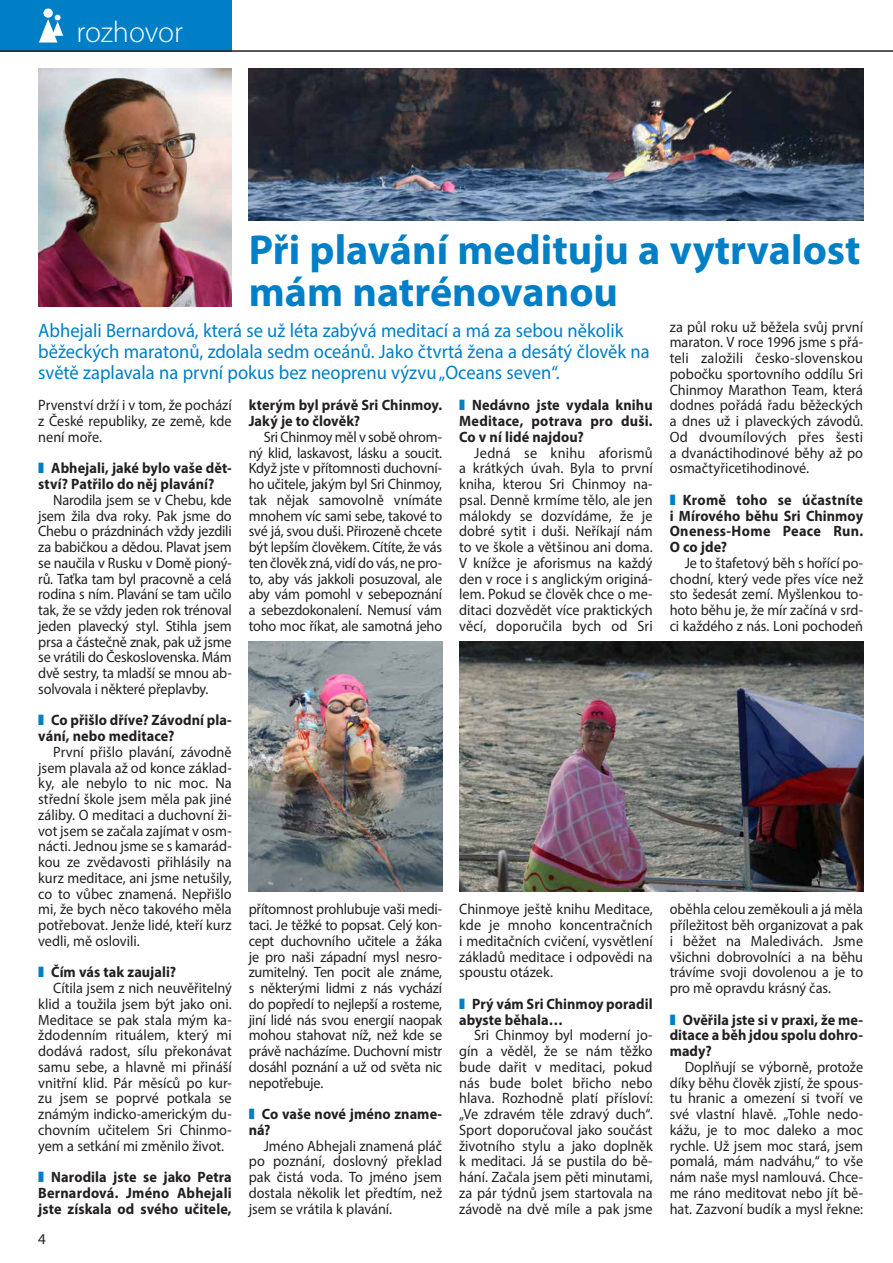
<style>
.page{position:relative;width:893px;height:1263px;background:#fff}
.page>*{position:absolute;margin:0;border:0;box-sizing:border-box;transform-origin:0 0}
.t1{font:700 42px/42px "Myriad Pro";color:#007fc6}
.t2{font:300 30px "Myriad Pro";letter-spacing:-.005em;color:#fff}
.t3{font:19.5px/21px "Myriad Pro";color:#007fc6;scale:.95 1}
.t4{font:15px/15.8px "Myriad Pro";color:#231f20;text-align:justify;scale:.95 1}
.t5{font:700 15px/15.8px "Myriad Pro";letter-spacing:.005em;color:#231f20;scale:.95 1}
.t6{font:15px "Myriad Pro";color:#231f20}
.s1{color:#007fc6}
</style>
<div class="page">
<div style="left:0;top:0;width:232px;height:51px;background:#007fc6"></div>
<svg style="left:39px;top:9px;width:24px;height:34px"></svg>
<hr style="left:0;top:50px;width:893px;height:2px;background:#231f20">
<img style="left:249px;top:68px;width:614px;height:152px">
<img style="left:459px;top:641px;width:404px;height:251px">
<img style="left:38px;top:68px;width:194px;height:239px">
<img style="left:249px;top:641px;width:193px;height:251px">
<h2 class="t2" style="left:77px;top:16px;width:108px">rozhovor</h2>
<h1 class="t1" style="left:249px;top:228px;width:613px">Při plavání medituju a vytrvalost mám natrénovanou</h1>
<h3 class="t3" style="left:38px;top:320px;width:645px">Abhejali Bernardová, která se už léta zabývá meditací a má za sebou několik běžeckých maratonů, zdolala sedm oceánů. Jako čtvrtá žena a desátý člověk na světě zaplavala na první pokus bez neoprenu výzvu „Oceans seven“.</h3>
<p class="t4" style="left:670px;top:318px;width:205px">za půl roku už běžela svůj první maraton. V roce 1996 jsme s přá‑ teli založili česko‑slovenskou pobočku sportovního oddílu Sri Chinmoy Marathon Team, která dodnes pořádá řadu běžeckých a dnes už i plaveckých závodů.<br>Od dvoumílových přes šesti a dvanáctihodinové běhy až po osmačtyřicetihodinové.</p>
<p class="t5" style="left:670px;top:491px;width:205px;text-align:justify"><span class="s1">❚</span> Kromě toho se účastníte i Mírového běhu Sri Chinmoy Oneness‑Home Peace Run.<br>O co jde?</p>
<p class="t4" style="left:670px;top:555px;width:205px;text-indent:15px">Je to štafetový běh s hořící po‑ chodní, který vede přes více než sto šedesát zemí. Myšlenkou to‑ hoto běhu je, že mír začíná v srd‑ ci každého z nás. Loni pochodeň</p>
<p class="t5" style="left:459px;top:397px;width:205px;text-align:justify"><span class="s1">❚</span> Nedávno jste vydala knihu Meditace, potrava pro duši.<br>Co v ní lidé najdou?</p>
<p class="t4" style="left:459px;top:444px;width:205px;text-indent:15px">Jedná se knihu aforismů a krátkých úvah. Byla to první kniha, kterou Sri Chinmoy na‑ psal. Denně krmíme tělo, ale jen málokdy se dozvídáme, že je dobré sytit i duši. Neříkají nám to ve škole a většinou ani doma.<br>V knížce je aforismus na každý den v roce i s anglickým originá‑ lem. Pokud se člověk chce o me‑ ditaci dozvědět více praktických věcí, doporučila bych od Sri</p>
<p class="t5" style="left:249px;top:397px;width:205px">kterým byl právě Sri Chinmoy.<br>Jaký je to člověk?</p>
<p class="t4" style="left:249px;top:429px;width:205px;text-indent:15px">Sri Chinmoy měl v sobě ohrom‑ ný klid, laskavost, lásku a soucit.<br>Když jste v přítomnosti duchovní‑ ho učitele, jakým byl Sri Chinmoy, tak nějak samovolně vnímáte mnohem víc sami sebe, takové to své já, svou duši. Přirozeně chcete být lepším člověkem. Cítíte, že vás ten člověk zná, vidí do vás, ne pro‑ to, aby vás jakkoli posuzoval, ale aby vám pomohl v sebepoznání a sebezdokonalení. Nemusí vám toho moc říkat, ale samotná jeho</p>
<p class="t4" style="left:38px;top:397px;width:205px">Prvenství drží i v tom, že pochází z České republiky, ze země, kde není moře.</p>
<p class="t5" style="left:38px;top:460px;width:205px"><span class="s1">❚</span> Abhejali, jaké bylo vaše dět‑ ství? Patřilo do něj plavání?</p>
<p class="t4" style="left:38px;top:492px;width:205px;text-indent:15px">Narodila jsem se v Chebu, kde jsem žila dva roky. Pak jsme do Chebu o prázdninách vždy jezdili za babičkou a dědou. Plavat jsem se naučila v Rusku v Domě pioný‑ rů. Taťka tam byl pracovně a celá rodina s ním. Plavání se tam učilo tak, že se vždy jeden rok trénoval jeden plavecký styl. Stihla jsem prsa a částečně znak, pak už jsme se vrátili do Československa. Mám dvě sestry, ta mladší se mnou ab‑ solvovala i některé přeplavby.</p>
<p class="t5" style="left:38px;top:712px;width:205px"><span class="s1">❚</span> Co přišlo dříve? Závodní pla‑ vání, nebo meditace?</p>
<p class="t4" style="left:38px;top:744px;width:205px;text-indent:15px">První přišlo plavání, závodně jsem plavala až od konce základ‑ ky, ale nebylo to nic moc. Na střední škole jsem měla pak jiné záliby. O meditaci a duchovní ži‑ vot jsem se začala zajímat v osm‑ nácti. Jednou jsme se s kamarád‑ kou ze zvědavosti přihlásily na kurz meditace, ani jsme netušily, co to vůbec znamená. Nepřišlo mi, že bych něco takového měla potřebovat. Jenže lidé, kteří kurz vedli, mě oslovili.</p>
<p class="t5" style="left:38px;top:964px;width:147px"><span class="s1">❚</span> Čím vás tak zaujali?</p>
<p class="t4" style="left:53px;top:980px;width:189px">Cítila jsem z nich neuvěřitelný</p>
<p class="t4" style="left:38px;top:996px;width:205px">klid a toužila jsem být jako oni.</p>
<p class="t4" style="left:38px;top:1011px;width:205px">Meditace se pak stala mým ka‑</p>
<p class="t4" style="left:38px;top:1027px;width:205px">ždodenním rituálem, který mi</p>
<p class="t4" style="left:38px;top:1043px;width:205px">dodává radost, sílu překonávat</p>
<p class="t4" style="left:38px;top:1059px;width:205px">samu sebe, a hlavně mi přináší</p>
<p class="t4" style="left:38px;top:1074px;width:205px">vnitřní klid. Pár měsíců po kur‑</p>
<p class="t4" style="left:38px;top:1090px;width:205px">zu jsem se poprvé potkala se</p>
<p class="t4" style="left:38px;top:1106px;width:205px">známým indicko‑americkým du‑</p>
<p class="t4" style="left:38px;top:1122px;width:205px">chovním učitelem Sri Chinmo‑</p>
<p class="t4" style="left:38px;top:1137px;width:197px">yem a setkání mi změnilo život.</p>
<p class="t5" style="left:38px;top:1169px;width:205px;text-align:justify"><span class="s1">❚</span> Narodila jste se jako Petra Bernardová. Jméno Abhejali jste získala od svého učitele,</p>
<p class="t4" style="left:670px;top:901px;width:205px">oběhla celou zeměkouli a já měla příležitost běh organizovat a pak i běžet na Maledivách. Jsme všichni dobrovolníci a na běhu trávíme svoji dovolenou a je to pro mě opravdu krásný čas.</p>
<p class="t5" style="left:670px;top:1011px;width:205px;text-align:justify"><span class="s1">❚</span> Ověřila jste si v praxi, že me‑ ditace a běh jdou spolu dohro‑ mady?</p>
<p class="t4" style="left:670px;top:1059px;width:205px;text-indent:15px">Doplňují se výborně, protože díky běhu člověk zjistí, že spous‑ tu hranic a omezení si tvoří ve své vlastní hlavě. „Tohle nedo‑ kážu, je to moc daleko a moc rychle. Už jsem moc stará, jsem pomalá, mám nadváhu,“ to vše nám naše mysl namlouvá. Chce‑ me ráno meditovat nebo jít bě‑ hat. Zazvoní budík a mysl řekne:</p>
<p class="t4" style="left:459px;top:901px;width:205px">Chinmoye ještě knihu Meditace, kde je mnoho koncentračních i meditačních cvičení, vysvětlení základů meditace i odpovědi na spoustu otázek.</p>
<p class="t5" style="left:459px;top:995px;width:205px"><span class="s1">❚</span> Prý vám Sri Chinmoy poradil abyste běhala…</p>
<p class="t4" style="left:459px;top:1027px;width:205px;text-indent:15px">Sri Chinmoy byl moderní jo‑ gín a věděl, že se nám těžko bude dařit v meditaci, pokud nás bude bolet břicho nebo hlava. Rozhodně platí přísloví: „Ve zdravém těle zdravý duch“.<br>Sport doporučoval jako součást životního stylu a jako doplněk k meditaci. Já se pustila do bě‑ hání. Začala jsem pěti minutami, za pár týdnů jsem startovala na závodě na dvě míle a pak jsme</p>
<p class="t4" style="left:249px;top:901px;width:205px">přítomnost prohlubuje vaši medi‑ taci. Je těžké to popsat. Celý kon‑ cept duchovního učitele a žáka je pro naši západní mysl nesro‑ zumitelný. Ten pocit ale známe, s některými lidmi z nás vychází do popředí to nejlepší a rosteme, jiní lidé nás svou energií naopak mohou stahovat níž, než kde se právě nacházíme. Duchovní mistr dosáhl poznání a už od světa nic nepotřebuje.</p>
<p class="t5" style="left:249px;top:1106px;width:205px"><span class="s1">❚</span> Co vaše nové jméno zname‑ ná?</p>
<p class="t4" style="left:249px;top:1137px;width:205px;text-indent:15px">Jméno Abhejali znamená pláč po poznání, doslovný překlad pak čistá voda. To jméno jsem dostala několik let předtím, než jsem se vrátila k plavání.</p>
<p class="t6" style="left:38px;top:1230px;width:9px">4</p>
</div>
